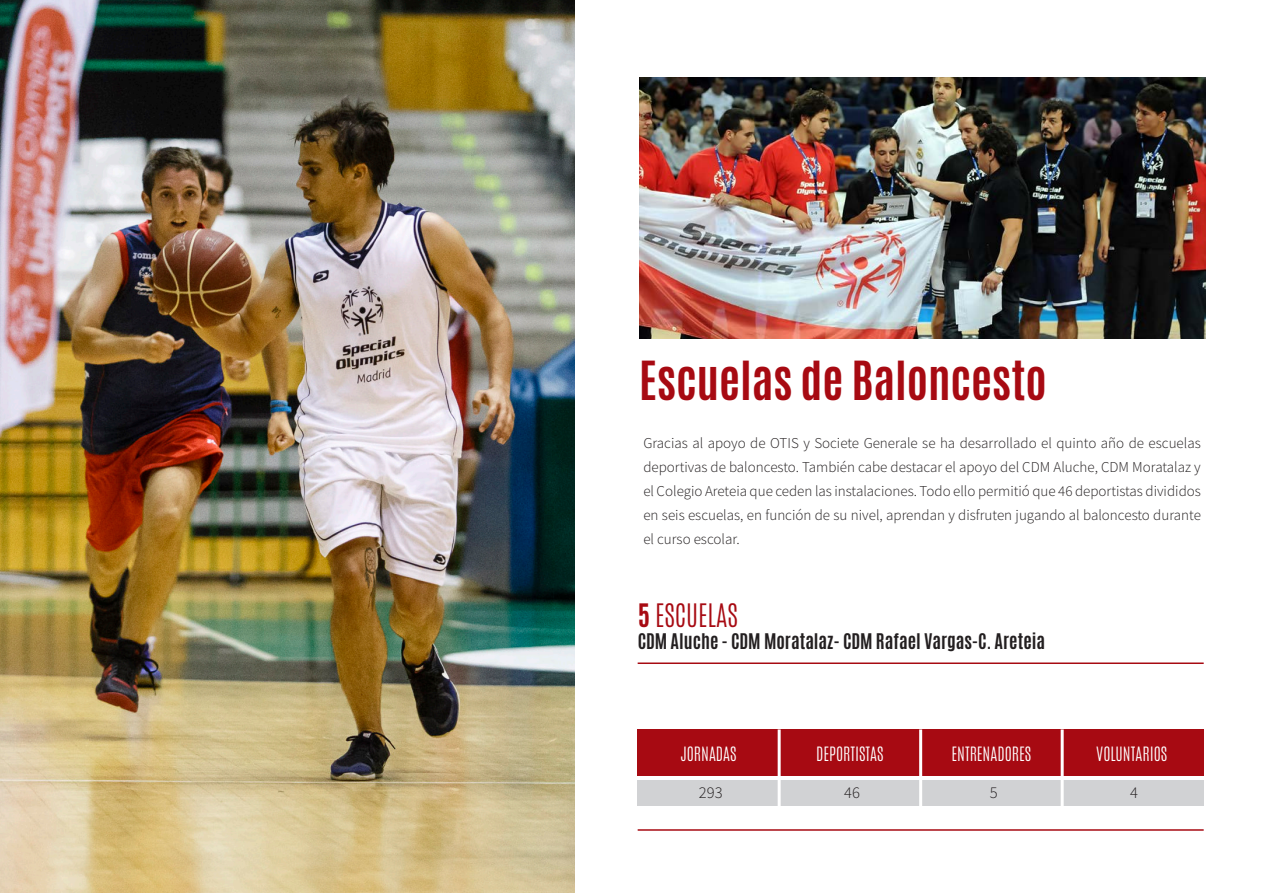
<style>
.page{position:relative;width:1263px;height:893px;background:#fff}
.page>*{position:absolute;margin:0;border:0;box-sizing:border-box;transform-origin:0 0}
.t1{font:700 45px "Antonio";color:#a70a12}
.t2{font:300 27px "Antonio";color:#a70a12}
.t3{font:700 18px "Antonio";color:#231f20}
.t4{font:300 16.5px "Antonio";color:#fff}
.t5{font:300 16.5px "Source Sans Pro";color:#231f20}
.text{font:300 15px/24px "Source Sans Pro";color:#231f20;text-align:justify}
.s1{font-weight:700}
</style>
<div class="page">
<img style="left:639px;top:78px;width:566px;height:260px">
<div style="left:638px;top:780px;width:566px;height:25px;background:#d1d2d4"></div>
<div style="left:638px;top:729px;width:566px;height:47px;background:#a70a12"></div>
<hr style="left:778px;top:729px;width:3px;height:86px;background:#fff">
<hr style="left:919px;top:729px;width:3px;height:86px;background:#fff">
<hr style="left:1061px;top:729px;width:3px;height:86px;background:#fff">
<hr style="left:638px;top:829px;width:566px;height:2px;background:#a70a12">
<hr style="left:638px;top:662px;width:566px;height:2px;background:#a70a12">
<img style="left:0;top:0;width:574px;height:893px">
<p class="t1" style="left:639px;top:347px;width:409px">Escuelas de Baloncesto</p>
<p class="text" style="left:643px;top:431px;width:559px">Gracias al apoyo de OTIS y Societe Generale se ha desarrollado el quinto año de escuelas deportivas de baloncesto. También cabe destacar el apoyo del CDM Aluche, CDM Moratalaz y el Colegio Areteia que ceden las instalaciones. Todo ello permitió que 46 deportistas divididos en seis escuelas, en función de su nivel, aprendan y disfruten jugando al baloncesto durante el curso escolar.</p>
<p class="t2" style="left:638px;top:596px;width:102px"><span class="s1">5</span> ESCUELAS</p>
<p class="t3" style="left:638px;top:627px;width:409px">CDM Aluche - CDM Moratalaz- CDM Rafael Vargas-C. Areteia</p>
<p class="t4" style="left:680px;top:742px;width:58px">JORNADAS</p>
<p class="t4" style="left:816px;top:742px;width:69px">DEPORTISTAS</p>
<p class="t4" style="left:951px;top:742px;width:81px">ENTRENADORES</p>
<p class="t4" style="left:1096px;top:742px;width:72px">VOLUNTARIOS</p>
<p class="t5" style="left:699px;top:782px;width:25px">293</p>
<p class="t5" style="left:844px;top:782px;width:17px">46</p>
<p class="t5" style="left:990px;top:782px;width:9px">5</p>
<p class="t5" style="left:1130px;top:782px;width:9px">4</p>
</div>
